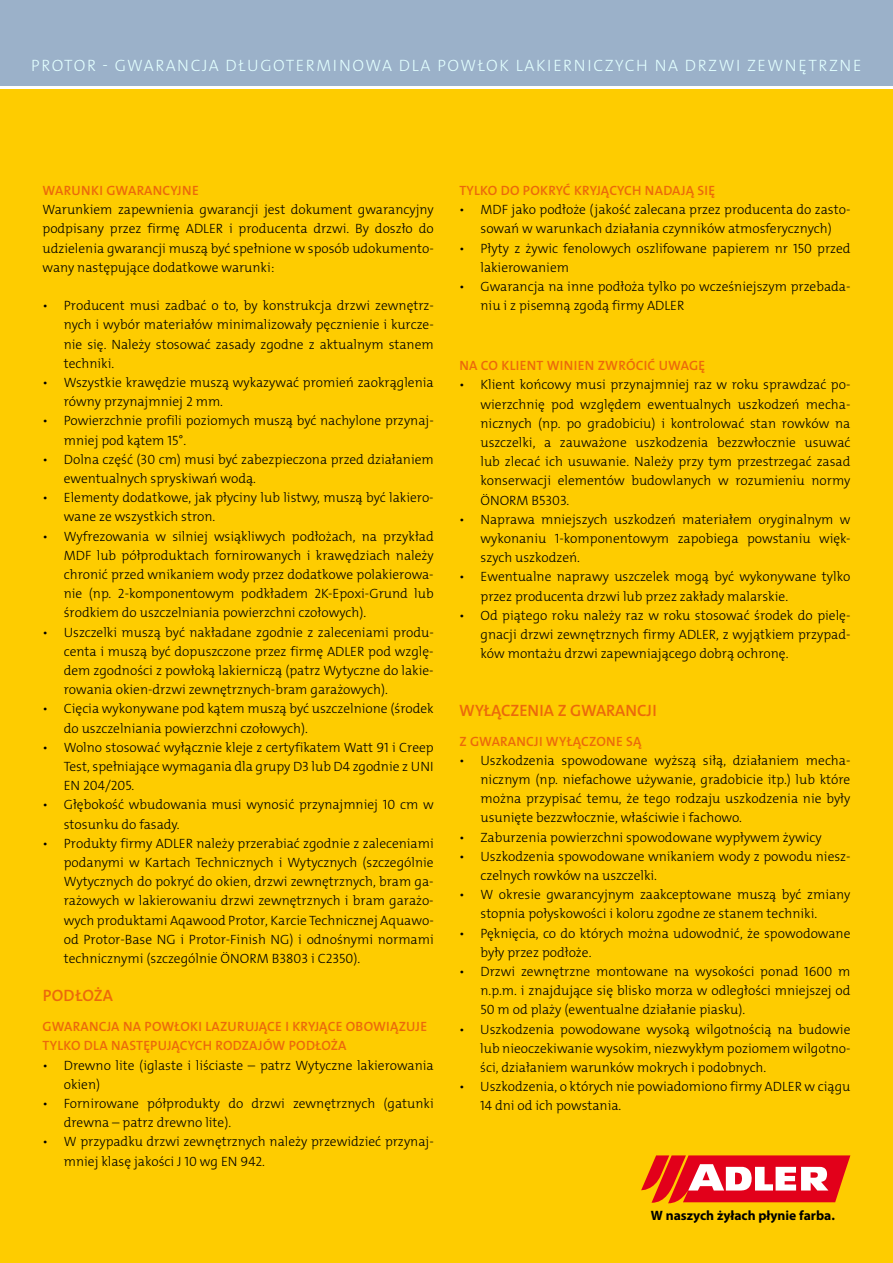
<style>
.page{position:relative;width:893px;height:1263px;background:#fff}
.page>*{position:absolute;margin:0;border:0;box-sizing:border-box;transform-origin:0 0}
.t1{font:300 16.5px "The Mix Os F";letter-spacing:.1em;color:#e2ffff}
.t2{font:600 16.5px "The Mix Os F";color:#eb690b}
.t3{font:700 13.65px "Myriad Pro";color:#000}
.t4{font:300 13.5px/19.2px "The Mix Os F";color:#000}
.t5{font:600 13.5px/19.2px "The Mix Os F";letter-spacing:.02em;color:#eb690b}
</style>
<div class="page">
<div style="left:0;top:89px;width:893px;height:1174px;background:#fecc00"></div>
<div style="left:0;top:0;width:893px;height:85px;background:#9bb1c9"></div>
<svg style="left:641px;top:1155px;width:209px;height:48px;background:#ec5349"></svg>
<p class="t1" style="left:31px;top:55px;width:832px">PROTOR - GWARANCJA DŁUGOTERMINOWA DLA POWŁOK LAKIERNICZYCH NA DRZWI ZEWNĘTRZNE</p>
<p class="t5" style="left:43px;top:181px;width:158px">WARUNKI GWARANCYJNE</p>
<p class="t4" style="left:43px;top:200px;width:393px;text-align:justify">Warunkiem zapewnienia gwarancji jest dokument gwarancyjny podpisany przez firmę ADLER i producenta drzwi. By doszło do udzielenia gwarancji muszą być spełnione w sposób udokumento&shy;wany następujące dodatkowe warunki:</p>
<p class="t4" style="left:64px;top:296px;width:371px;text-align:justify;text-indent:-21px">• Producent musi zadbać o to, by konstrukcja drzwi zewnętrz&shy;nych i wybór materiałów minimalizowały pęcznienie i kurcze&shy;nie się. Należy stosować zasady zgodne z aktualnym stanem techniki.</p>
<p class="t4" style="left:64px;top:373px;width:371px;text-indent:-21px">• Wszystkie krawędzie muszą wykazywać promień zaokrąglenia równy przynajmniej 2 mm.</p>
<p class="t4" style="left:64px;top:411px;width:371px;text-indent:-21px">• Powierzchnie profili poziomych muszą być nachylone przynaj&shy;mniej pod kątem 15°.</p>
<p class="t4" style="left:64px;top:450px;width:371px;text-indent:-21px">• Dolna część (30 cm) musi być zabezpieczona przed działaniem ewentualnych spryskiwań wodą.</p>
<p class="t4" style="left:64px;top:488px;width:371px;text-indent:-21px">• Elementy dodatkowe, jak płyciny lub listwy, muszą być lakiero&shy;wane ze wszystkich stron.</p>
<p class="t4" style="left:64px;top:526px;width:371px;text-align:justify;text-indent:-21px">• Wyfrezowania w silniej wsiąkliwych podłożach, na przykład MDF lub półproduktach fornirowanych i krawędziach należy chronić przed wnikaniem wody przez dodatkowe polakierowa&shy;nie (np. 2-komponentowym podkładem 2K-Epoxi-Grund lub środkiem do uszczelniania powierzchni czołowych).</p>
<p class="t4" style="left:64px;top:622px;width:371px;text-align:justify;text-indent:-21px">• Uszczelki muszą być nakładane zgodnie z zaleceniami produ&shy;centa i muszą być dopuszczone przez firmę ADLER pod wzglę&shy;dem zgodności z powłoką lakierniczą (patrz Wytyczne do lakie&shy;rowania okien-drzwi zewnętrznych-bram garażowych).</p>
<p class="t4" style="left:64px;top:699px;width:371px;text-indent:-21px">• Cięcia wykonywane pod kątem muszą być uszczelnione (środek do uszczelniania powierzchni czołowych).</p>
<p class="t4" style="left:64px;top:738px;width:371px;text-align:justify;text-indent:-21px">• Wolno stosować wyłącznie kleje z certyfikatem Watt 91 i Creep Test, spełniające wymagania dla grupy D3 lub D4 zgodnie z UNI EN 204/205.</p>
<p class="t4" style="left:64px;top:795px;width:371px;text-indent:-21px">• Głębokość wbudowania musi wynosić przynajmniej 10 cm w stosunku do fasady.</p>
<p class="t4" style="left:64px;top:834px;width:371px;text-align:justify;text-indent:-21px">• Produkty firmy ADLER należy przerabiać zgodnie z zaleceniami podanymi w Kartach Technicznych i Wytycznych (szczególnie Wytycznych do pokryć do okien, drzwi zewnętrznych, bram ga&shy;rażowych w lakierowaniu drzwi zewnętrznych i bram garażo&shy;wych produktami Aqawood Protor, Karcie Technicznej Aquawo&shy;od Protor-Base NG i Protor-Finish NG) i odnośnymi normami technicznymi (szczególnie ÖNORM B3803 i C2350).</p>
<p class="t2" style="left:43px;top:985px;width:72px">PODŁOŻA</p>
<p class="t5" style="left:43px;top:1017px;width:386px">GWARANCJA NA POWŁOKI LAZURUJĄCE I KRYJĄCE OBOWIĄZUJE<br>TYLKO DLA NASTĘPUJĄCYCH RODZAJÓW PODŁOŻA</p>
<p class="t4" style="left:64px;top:1055px;width:371px;text-indent:-21px">• Drewno lite (iglaste i liściaste – patrz Wytyczne lakierowania okien)</p>
<p class="t4" style="left:64px;top:1094px;width:371px;text-indent:-21px">• Fornirowane półprodukty do drzwi zewnętrznych (gatunki drewna – patrz drewno lite).</p>
<p class="t4" style="left:64px;top:1132px;width:371px;text-indent:-21px">• W przypadku drzwi zewnętrznych należy przewidzieć przynaj&shy;mniej klasę jakości J 10 wg EN 942.</p>
<p class="t5" style="left:459px;top:181px;width:257px">TYLKO DO POKRYĆ KRYJĄCYCH NADAJĄ SIĘ</p>
<p class="t4" style="left:459px;top:200px;width:393px;text-align:center">• MDF jako podłoże (jakość zalecana przez producenta do zasto&shy;sowań w warunkach działania czynników atmosferycznych)</p>
<p class="t4" style="left:480px;top:238px;width:371px;text-indent:-21px">• Płyty z żywic fenolowych oszlifowane papierem nr 150 przed lakierowaniem</p>
<p class="t4" style="left:480px;top:277px;width:371px;text-indent:-21px">• Gwarancja na inne podłoża tylko po wcześniejszym przebada&shy;niu i z pisemną zgodą firmy ADLER</p>
<p class="t5" style="left:459px;top:356px;width:247px">NA CO KLIENT WINIEN ZWRÓCIĆ UWAGĘ</p>
<p class="t4" style="left:480px;top:375px;width:371px;text-align:justify;text-indent:-21px">• Klient końcowy musi przynajmniej raz w roku sprawdzać po&shy;wierzchnię pod względem ewentualnych uszkodzeń mecha&shy;nicznych (np. po gradobiciu) i kontrolować stan rowków na uszczelki, a zauważone uszkodzenia bezzwłocznie usuwać lub zlecać ich usuwanie. Należy przy tym przestrzegać zasad konserwacji elementów budowlanych w rozumieniu normy ÖNORM B5303.</p>
<p class="t4" style="left:480px;top:510px;width:371px;text-align:justify;text-indent:-21px">• Naprawa mniejszych uszkodzeń materiałem oryginalnym w wykonaniu 1-komponentowym zapobiega powstaniu więk&shy;szych uszkodzeń.</p>
<p class="t4" style="left:480px;top:567px;width:371px;text-indent:-21px">• Ewentualne naprawy uszczelek mogą być wykonywane tylko przez producenta drzwi lub przez zakłady malarskie.</p>
<p class="t4" style="left:480px;top:606px;width:371px;text-align:justify;text-indent:-21px">• Od piątego roku należy raz w roku stosować środek do pielę&shy;gnacji drzwi zewnętrznych firmy ADLER, z wyjątkiem przypad&shy;ków montażu drzwi zapewniającego dobrą ochronę.</p>
<p class="t2" style="left:459px;top:700px;width:199px">WYŁĄCZENIA Z GWARANCJI</p>
<p class="t5" style="left:459px;top:731px;width:184px">Z GWARANCJI WYŁĄCZONE SĄ</p>
<p class="t4" style="left:480px;top:751px;width:371px;text-align:justify;text-indent:-21px">• Uszkodzenia spowodowane wyższą siłą, działaniem mecha&shy;nicznym (np. niefachowe używanie, gradobicie itp.) lub które można przypisać temu, że tego rodzaju uszkodzenia nie były usunięte bezzwłocznie, właściwie i fachowo.</p>
<p class="t4" style="left:459px;top:827px;width:364px">• Zaburzenia powierzchni spowodowane wypływem żywicy</p>
<p class="t4" style="left:480px;top:847px;width:371px;text-indent:-21px">• Uszkodzenia spowodowane wnikaniem wody z powodu niesz&shy;czelnych rowków na uszczelki.</p>
<p class="t4" style="left:480px;top:885px;width:371px;text-indent:-21px">• W okresie gwarancyjnym zaakceptowane muszą być zmiany stopnia połyskowości i koloru zgodne ze stanem techniki.</p>
<p class="t4" style="left:480px;top:923px;width:371px;text-indent:-21px">• Pęknięcia, co do których można udowodnić, że spowodowane były przez podłoże.</p>
<p class="t4" style="left:480px;top:962px;width:371px;text-align:justify;text-indent:-21px">• Drzwi zewnętrzne montowane na wysokości ponad 1600 m n.p.m. i znajdujące się blisko morza w odległości mniejszej od 50 m od plaży (ewentualne działanie piasku).</p>
<p class="t4" style="left:480px;top:1019px;width:372px;text-align:justify;text-indent:-21px">• Uszkodzenia powodowane wysoką wilgotnością na budowie lub nieoczekiwanie wysokim, niezwykłym poziomem wilgotno&shy;ści, działaniem warunków mokrych i podobnych.</p>
<p class="t4" style="left:480px;top:1077px;width:372px;text-indent:-21px">• Uszkodzenia, o których nie powiadomiono firmy ADLER w ciągu<br>14 dni od ich powstania.</p>
<p class="t3" style="left:651px;top:1207px;width:186px">W naszych żyłach płynie farba.</p>
</div>
